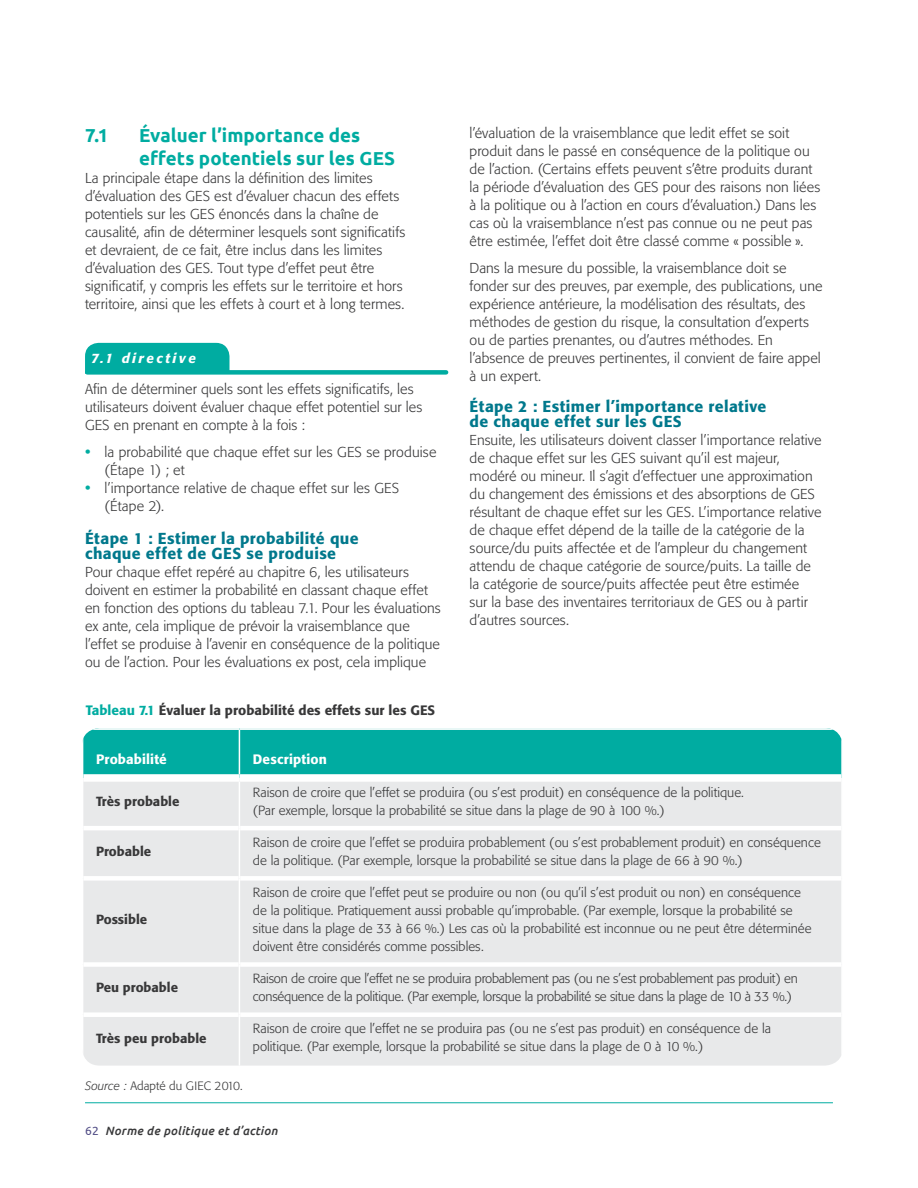
<style>
.page{position:relative;width:918px;height:1188px;background:#fff}
.page>*{position:absolute;margin:0;border:0;box-sizing:border-box;transform-origin:0 0}
.t1{font:700 18.75px/22.5px "Ubuntu";color:#00aca1}
.t2{font:500 15.75px/15px "Formata BQ";letter-spacing:.025em;color:#00788c}
.t3{font:300 14.25px/18px "Formata BQ";letter-spacing:.005em;color:#383839}
.t4{font:500 13.5px "Formata BQ";color:#383839}
.t5{font:500 13.5px "Formata BQ";color:#fff}
.t6{font:italic 500 13.5px "Formata BQ";letter-spacing:.18em;color:#fff}
.t7{font:300 13.2px/18px "Formata BQ";color:#383839}
.t8{font:300 13.2px/18px "Formata BQ";letter-spacing:-.02em;color:#383839}
.t9{font:500 13.2px "Formata BQ";color:#383839}
.t10{font:italic 500 12px "Ubuntu";letter-spacing:.025em;color:#383839}
.t11{font:300 12px "Formata BQ";letter-spacing:.005em;color:#383839}
.s1{font-family:"Ubuntu";font-weight:700;font-size:15px;color:#00aca1}
.s2{color:#00aca1}
.s3{font-style:italic}
.s4{font-weight:400;font-style:normal;color:#524e86}
</style>
<div class="page">
<hr style="left:85px;top:1103px;width:748px;height:1px;background:#00aca1">
<div style="left:85px;top:343px;width:144px;height:31px;background:#00aca1"></div>
<div style="left:87px;top:370px;width:359px;height:5px;background:#00aca1"></div>
<div style="left:83px;top:730px;width:758px;height:44px;background:#00aca1"></div>
<div style="left:83px;top:782px;width:758px;height:284px;background:#e8e9ea"></div>
<hr style="left:239px;top:730px;width:1px;height:44px;background:#fff">
<hr style="left:83px;top:826px;width:156px;height:4px;background:#fff">
<hr style="left:240px;top:826px;width:601px;height:4px;background:#fff">
<div style="left:83px;top:876px;width:156px;height:5px;background:#fff"></div>
<div style="left:240px;top:876px;width:601px;height:5px;background:#fff"></div>
<div style="left:83px;top:962px;width:156px;height:5px;background:#fff"></div>
<div style="left:240px;top:962px;width:601px;height:5px;background:#fff"></div>
<div style="left:83px;top:1012px;width:156px;height:5px;background:#fff"></div>
<div style="left:240px;top:1012px;width:601px;height:5px;background:#fff"></div>
<hr style="left:239px;top:782px;width:1px;height:46px;background:#fff">
<hr style="left:239px;top:828px;width:1px;height:50px;background:#fff">
<hr style="left:239px;top:878px;width:1px;height:87px;background:#fff">
<hr style="left:239px;top:965px;width:1px;height:50px;background:#fff">
<hr style="left:239px;top:1015px;width:1px;height:51px;background:#fff">
<h1 class="t1" style="left:85px;top:124px;width:25px">7.1</h1>
<h1 class="t1" style="left:139px;top:124px;width:258px">Évaluer l’importance des effets potentiels sur les GES</h1>
<p class="t3" style="left:85px;top:169px;width:322px">La principale étape dans la définition des limites d’évaluation des GES est d’évaluer chacun des effets potentiels sur les GES énoncés dans la chaîne de causalité, afin de déterminer lesquels sont significatifs et devraient, de ce fait, être inclus dans les limites d’évaluation des GES. Tout type d’effet peut être significatif, y compris les effets sur le territoire et hors territoire, ainsi que les effets à court et à long termes.</p>
<p class="t6" style="left:91px;top:350px;width:106px">7.1 directive</p>
<p class="t3" style="left:85px;top:381px;width:339px">Afin de déterminer quels sont les effets significatifs, les utilisateurs doivent évaluer chaque effet potentiel sur les<br>GES en prenant en compte à la fois :</p>
<p class="t3" style="left:105px;top:444px;width:333px;text-indent:-20px"><span class="s1">•</span> la probabilité que chaque effet sur les GES se produise (Étape 1) ; et</p>
<p class="t3" style="left:105px;top:480px;width:296px;text-indent:-20px"><span class="s1">•</span> l’importance relative de chaque effet sur les GES (Étape 2).</p>
<p class="t2" style="left:85px;top:531px;width:275px">Étape 1 : Estimer la probabilité que chaque effet de GES se produise</p>
<p class="t3" style="left:85px;top:563px;width:357px">Pour chaque effet repéré au chapitre 6, les utilisateurs doivent en estimer la probabilité en classant chaque effet en fonction des options du tableau 7.1. Pour les évaluations ex ante, cela implique de prévoir la vraisemblance que l’effet se produise à l’avenir en conséquence de la politique ou de l’action. Pour les évaluations ex post, cela implique</p>
<p class="t4" style="left:86px;top:702px;width:343px"><span class="s2">Tableau 7.1</span> Évaluer la probabilité des effets sur les GES</p>
<p class="t3" style="left:470px;top:124px;width:352px">l’évaluation de la vraisemblance que ledit effet se soit produit dans le passé en conséquence de la politique ou de l’action. (Certains effets peuvent s’être produits durant la période d’évaluation des GES pour des raisons non liées à la politique ou à l’action en cours d’évaluation.) Dans les cas où la vraisemblance n’est pas connue ou ne peut pas être estimée, l’effet doit être classé comme « possible ».</p>
<p class="t3" style="left:470px;top:259px;width:354px">Dans la mesure du possible, la vraisemblance doit se fonder sur des preuves, par exemple, des publications, une expérience antérieure, la modélisation des résultats, des méthodes de gestion du risque, la consultation d’experts ou de parties prenantes, ou d’autres méthodes. En l’absence de preuves pertinentes, il convient de faire appel à un expert.</p>
<p class="t2" style="left:470px;top:399px;width:298px">Étape 2 : Estimer l’importance relative de chaque effet sur les GES</p>
<p class="t3" style="left:470px;top:431px;width:353px">Ensuite, les utilisateurs doivent classer l’importance relative de chaque effet sur les GES suivant qu’il est majeur, modéré ou mineur. Il s’agit d’effectuer une approximation du changement des émissions et des absorptions de GES résultant de chaque effet sur les GES. L’importance relative de chaque effet dépend de la taille de la catégorie de la source/du puits affectée et de l’ampleur du changement attendu de chaque catégorie de source/puits. La taille de la catégorie de source/puits affectée peut être estimée<br>sur la base des inventaires territoriaux de GES ou à partir d’autres sources.</p>
<p class="t5" style="left:96px;top:751px;width:72px">Probabilité</p>
<p class="t5" style="left:253px;top:751px;width:76px">Description</p>
<p class="t9" style="left:96px;top:793px;width:85px">Très probable</p>
<p class="t7" style="left:253px;top:783px;width:493px">Raison de croire que l’effet se produira (ou s’est produit) en conséquence de la politique. (Par exemple, lorsque la probabilité se situe dans la plage de 90 à 100 %.)</p>
<p class="t9" style="left:96px;top:843px;width:57px">Probable</p>
<p class="t7" style="left:253px;top:833px;width:569px">Raison de croire que l’effet se produira probablement (ou s’est probablement produit) en conséquence de la politique. (Par exemple, lorsque la probabilité se situe dans la plage de 66 à 90 %.)</p>
<p class="t9" style="left:96px;top:912px;width:53px">Possible</p>
<p class="t7" style="left:253px;top:884px;width:560px">Raison de croire que l’effet peut se produire ou non (ou qu’il s’est produit ou non) en conséquence de la politique. Pratiquement aussi probable qu’improbable. (Par exemple, lorsque la probabilité se situe dans la plage de 33 à 66 %.) Les cas où la probabilité est inconnue ou ne peut être déterminée doivent être considérés comme possibles.</p>
<p class="t9" style="left:96px;top:980px;width:84px">Peu probable</p>
<p class="t8" style="left:253px;top:970px;width:547px">Raison de croire que l’effet ne se produira probablement pas (ou ne s’est probablement pas produit) en conséquence de la politique. (Par exemple, lorsque la probabilité se situe dans la plage de 10 à 33 %.)</p>
<p class="t9" style="left:96px;top:1030px;width:112px">Très peu probable</p>
<p class="t7" style="left:253px;top:1020px;width:520px">Raison de croire que l’effet ne se produira pas (ou ne s’est pas produit) en conséquence de la politique. (Par exemple, lorsque la probabilité se situe dans la plage de 0 à 10 %.)</p>
<p class="t11" style="left:85px;top:1079px;width:159px"><span class="s3">Source :</span> Adapté du GIEC 2010.</p>
<p class="t10" style="left:85px;top:1123px;width:194px"><span class="s4">62</span> Norme de politique et d’action</p>
</div>
